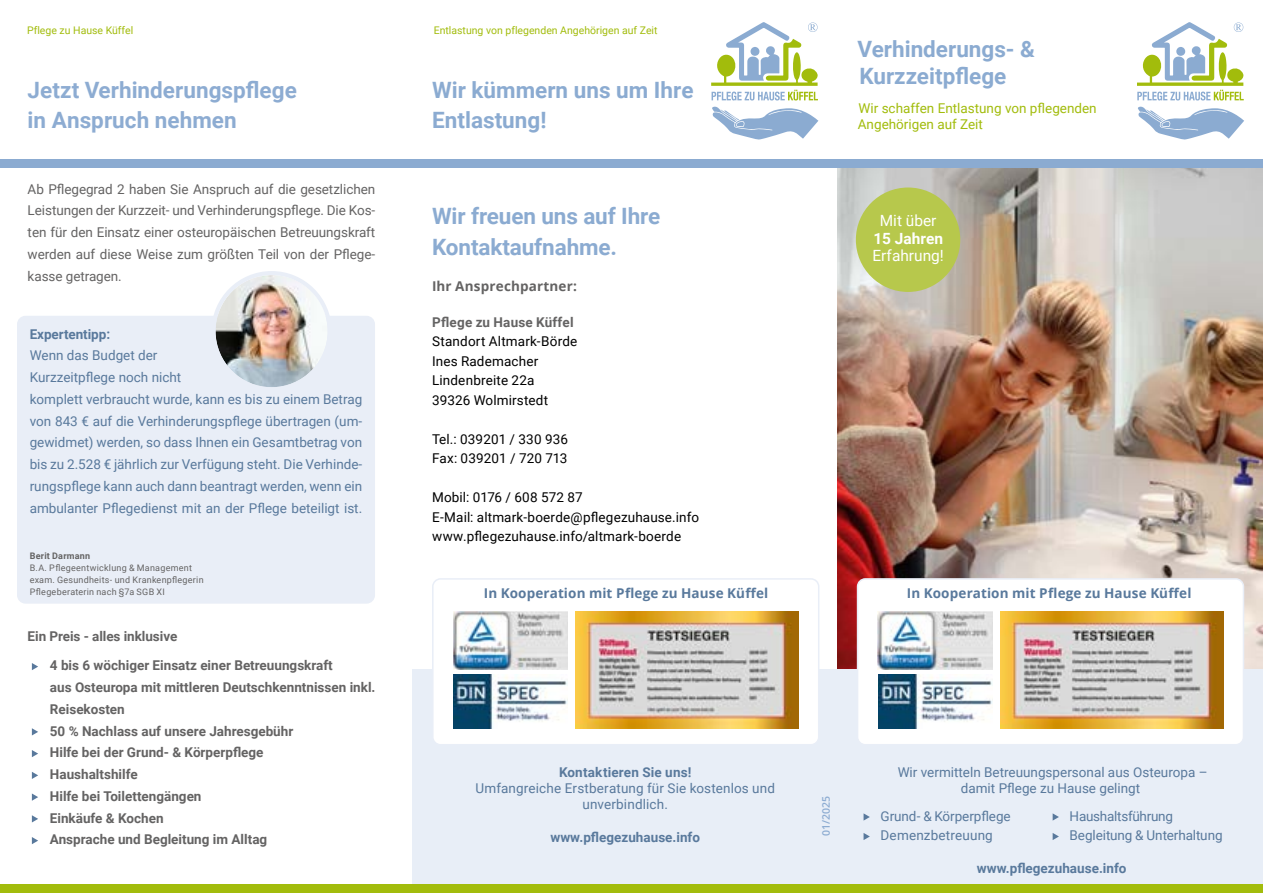
<style>
.page{position:relative;width:1263px;height:893px;background:#fff}
.page>*{position:absolute;margin:0;border:0;box-sizing:border-box;transform-origin:0 0}
.t1{font:700 22.5px/30.6px "Roboto";color:#8babd1}
.t2{font:700 22.5px/30.6px "Roboto";color:#8dacd2}
.t3{font:15.45px "Roboto";color:#fff}
.t4{font:700 15.45px "Roboto";color:#fff}
.t5{font:13.5px/21.8px "Roboto";color:#59799c}
.t6{font:700 13.5px/21.8px "Roboto";color:#646363}
.t7{font:13.5px/21.8px "Roboto";letter-spacing:-.005em;color:#646363;text-align:justify}
.t8{font:13.5px/19.5px "Roboto";letter-spacing:.01em;color:#000}
.t9{font:700 13.5px "Roboto";color:#59799c}
.t10{font:700 13.5px "Open Sans";letter-spacing:.01em;color:#59799c}
.t11{font:13.5px/16.2px "Roboto";color:#a2bc0c}
.t12{font:700 13.5px "Open Sans";letter-spacing:.01em;color:#646363}
.t13{font:10.5px "Roboto";color:#a2bc0c}
.t14{font:600 10.5px "Open Sans";color:#8dacd2}
.t15{font:9px/12px "Roboto";letter-spacing:.03em;color:#646363}
.t16{font:700 9px "Roboto";letter-spacing:.025em;color:#646363}
</style>
<div class="page">
<img style="left:838px;top:168px;width:425px;height:502px">
<div style="left:856px;top:187px;width:104px;height:105px;background:#b7c84c;border-radius:50%"></div>
<div style="left:838px;top:670px;width:425px;height:223px;background:#e8eef7"></div>
<div style="left:412px;top:670px;width:426px;height:223px;background:#e8eef7"></div>
<svg style="left:863px;top:813px;width:7px;height:8px"></svg>
<svg style="left:863px;top:833px;width:7px;height:7px"></svg>
<svg style="left:1053px;top:813px;width:6px;height:8px"></svg>
<svg style="left:1053px;top:833px;width:6px;height:7px"></svg>
<div style="left:0;top:884px;width:1263px;height:9px;background:#a2bc0c"></div>
<svg style="left:1138px;top:106px;width:106px;height:33px"></svg>
<svg style="left:1137px;top:22px;width:107px;height:78px"></svg>
<svg style="left:712px;top:106px;width:106px;height:33px"></svg>
<svg style="left:711px;top:22px;width:107px;height:78px"></svg>
<div style="left:857px;top:579px;width:386px;height:166px;background:#fff;border-radius:8px"></div>
<div style="left:857px;top:578px;width:387px;height:167px;border:2px solid #e9eef7;border-radius:8px"></div>
<div style="left:433px;top:579px;width:386px;height:166px;background:#fff;border-radius:8px"></div>
<div style="left:432px;top:578px;width:387px;height:167px;border:2px solid #e9eef7;border-radius:8px"></div>
<img style="left:878px;top:611px;width:115px;height:58px">
<img style="left:878px;top:674px;width:115px;height:54px">
<img style="left:1000px;top:611px;width:223px;height:117px">
<img style="left:453px;top:611px;width:115px;height:58px">
<img style="left:454px;top:674px;width:114px;height:54px">
<img style="left:576px;top:611px;width:222px;height:117px">
<div style="left:0;top:159px;width:1263px;height:9px;background:#8babd1"></div>
<div style="left:17px;top:316px;width:358px;height:288px;background:#e9eef7;border-radius:9px"></div>
<svg style="left:32px;top:663px;width:6px;height:7px"></svg>
<svg style="left:32px;top:728px;width:6px;height:7px"></svg>
<svg style="left:32px;top:750px;width:6px;height:7px"></svg>
<svg style="left:32px;top:772px;width:6px;height:7px"></svg>
<svg style="left:32px;top:793px;width:6px;height:8px"></svg>
<svg style="left:32px;top:815px;width:6px;height:7px"></svg>
<svg style="left:32px;top:837px;width:6px;height:7px"></svg>
<img style="left:216px;top:275px;width:112px;height:112px;border-radius:56px">
<div style="left:211px;top:271px;width:121px;height:120px;border:4px solid #e9eef7;border-radius:50%"></div>
<p class="t13" style="left:27px;top:26px;width:108px">Pflege zu Hause Küffel</p>
<p class="t13" style="left:434px;top:26px;width:225px">Entlastung von pflegenden Angehörigen auf Zeit</p>
<h1 class="t2" style="left:28px;top:74px;width:271px">Jetzt Verhinderungspflege in Anspruch nehmen</h1>
<p class="t7" style="left:28px;top:177px;width:349px">Ab Pflegegrad 2 haben Sie Anspruch auf die gesetzlichen Leistungen der Kurzzeit- und Verhinderungspflege. Die Kos&shy;ten für den Einsatz einer osteuropäischen Betreuungskraft werden auf diese Weise zum größten Teil von der Pflege&shy;kasse getragen.</p>
<p class="t9" style="left:30px;top:328px;width:82px">Expertentipp:</p>
<p class="t5" style="left:30px;top:346px;width:334px">Wenn das Budget der<br>Kurzzeitpflege noch nicht<br>komplett verbraucht wurde, kann es bis zu einem Betrag von 843 € auf die Verhinderungspflege übertragen (um&shy;gewidmet) werden, so dass Ihnen ein Gesamtbetrag von bis zu 2.528 € jährlich zur Verfügung steht. Die Verhinde&shy;rungspflege kann auch dann beantragt werden, wenn ein ambulanter Pflegedienst mit an der Pflege beteiligt ist.</p>
<h1 class="t1" style="left:432px;top:74px;width:263px">Wir kümmern uns um Ihre<br>Entlastung!</h1>
<h1 class="t1" style="left:432px;top:200px;width:230px">Wir freuen uns auf Ihre<br>Kontaktaufnahme.</h1>
<p class="t12" style="left:432px;top:276px;width:147px">Ihr Ansprechpartner:</p>
<p class="t6" style="left:432px;top:311px;width:143px">Pflege zu Hause Küffel</p>
<p class="t8" style="left:432px;top:333px;width:147px">Standort Altmark-Börde<br>Ines Rademacher<br>Lindenbreite 22a<br>39326 Wolmirstedt</p>
<p class="t8" style="left:432px;top:429px;width:137px">Tel.: 039201 / 330 936<br>Fax: 039201 / 720 713</p>
<p class="t8" style="left:432px;top:487px;width:268px">Mobil: 0176 / 608 572 87<br>E-Mail: altmark-boerde@pflegezuhause.info www.pflegezuhause.info/altmark-boerde</p>
<h1 class="t1" style="left:857px;top:35px;width:179px;line-height:27px">Verhinderungs- &amp;<br>Kurzzeitpflege</h1>
<p class="t11" style="left:858px;top:100px;width:240px">Wir schaffen Entlastung von pflegenden<br>Angehörigen auf Zeit</p>
<p class="t3" style="left:880px;top:214px;width:58px">Mit über</p>
<p class="t4" style="left:873px;top:232px;width:71px">15 Jahren</p>
<p class="t3" style="left:872px;top:249px;width:73px">Erfahrung!</p>
<p class="t16" style="left:30px;top:549px;width:62px">Berit Darmann</p>
<p class="t15" style="left:30px;top:561px;width:175px">B.A. Pflegeentwicklung &amp; Management exam. Gesundheits- und Krankenpflegerin<br>Pflegeberaterin nach §7a SGB XI</p>
<p class="t6" style="left:50px;top:621px;width:284px;line-height:29px;text-indent:-22px">Ein Preis - alles inklusive<br>4 bis 6 wöchiger Einsatz einer Betreuungskraft</p>
<p class="t6" style="left:50px;top:676px;width:327px">aus Osteuropa mit mittleren Deutschkenntnissen inkl.<br>Reisekosten<br>50 % Nachlass auf unsere Jahresgebühr<br>Hilfe bei der Grund- &amp; Körperpflege<br>Haushaltshilfe<br>Hilfe bei Toilettengängen<br>Einkäufe &amp; Kochen<br>Ansprache und Begleitung im Alltag</p>
<p class="t10" style="left:484px;top:584px;width:286px">In Kooperation mit Pflege zu Hause Küffel</p>
<p class="t10" style="left:907px;top:584px;width:286px">In Kooperation mit Pflege zu Hause Küffel</p>
<p class="t9" style="left:559px;top:767px;width:134px">Kontaktieren Sie uns!</p>
<p class="t5" style="left:475px;top:781px;width:301px;line-height:16.2px;text-align:center">Umfangreiche Erstberatung für Sie kostenlos und unverbindlich.</p>
<p class="t9" style="left:550px;top:827px;width:151px">www.pflegezuhause.info</p>
<p class="t14" style="left:820px;top:836px;width:42px;rotate:-90deg">01/2025</p>
<p class="t5" style="left:898px;top:765px;width:311px;line-height:16.2px;text-align:center">Wir vermitteln Betreuungspersonal aus Osteuropa – damit Pflege zu Hause gelingt</p>
<p class="t5" style="left:880px;top:805px;width:132px;line-height:19.5px">Grund- &amp; Körperpflege<br>Demenzbetreuung</p>
<p class="t5" style="left:1070px;top:807px;width:154px;line-height:19.5px">Haushaltsführung<br>Begleitung &amp; Unterhaltung</p>
<p class="t9" style="left:977px;top:858px;width:151px">www.pflegezuhause.info</p>
</div>
